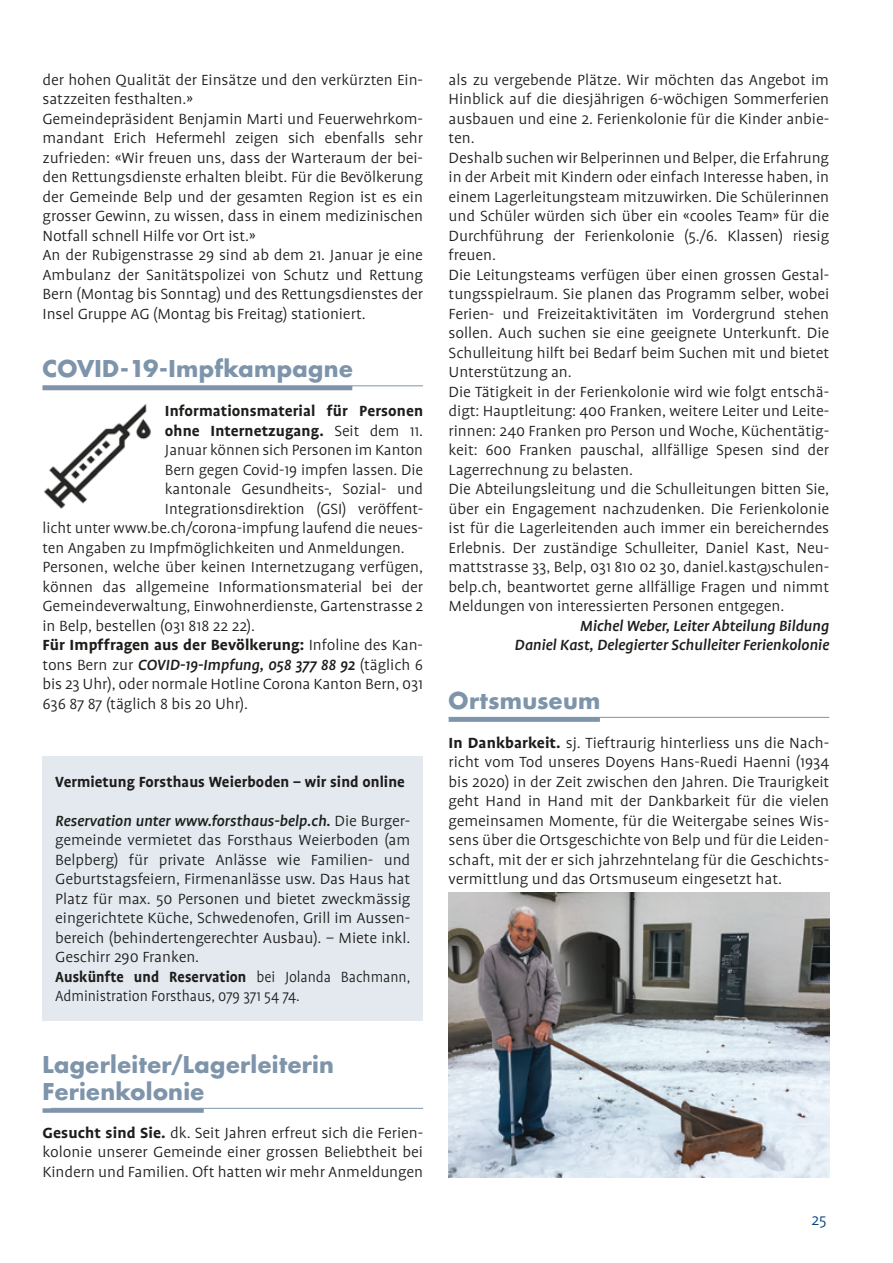
<style>
.page{position:relative;width:893px;height:1263px;background:#fff}
.page>*{position:absolute;margin:0;border:0;box-sizing:border-box;transform-origin:0 0}
.t1{font:700 22.5px/26.7px "Futura";letter-spacing:.015em;color:#7d94ab}
.t2{font:300 16.8px/19.5px "Profile";letter-spacing:-.005em;color:#1d1d1b;scale:1.05 1}
.t3{font:300 16.8px "Profile";letter-spacing:-.005em;color:#1d1d1b}
.t4{font:italic 500 16.8px/19.5px "Profile";letter-spacing:-.01em;color:#1d1d1b;text-align:right;scale:1.05 1}
.t5{font:700 16.8px "Profile";letter-spacing:.005em;color:#1d1d1b}
.t6{font:700 16.8px "Profile";letter-spacing:.005em;color:#1d1d1b;scale:1.05 1}
.t7{font:300 16.8px "Profile";color:#003f7d;scale:1.05 1}
.s1{font-weight:300}
.s2{font-weight:300;font-style:normal}
.s3{font-weight:500;font-style:italic}
.s4{font-weight:700}
</style>
<div class="page">
<hr style="left:43px;top:386px;width:309px;height:4px;background:#7d94ab">
<hr style="left:43px;top:386px;width:380px;height:1px;background:#7d94ab">
<div style="left:43px;top:1108px;width:161px;height:5px;background:#7d94ab"></div>
<hr style="left:51px;top:1108px;width:372px;height:1px;background:#7d94ab">
<img style="left:44px;top:404px;width:107px;height:105px">
<div style="left:449px;top:717px;width:151px;height:5px;background:#7d94ab"></div>
<hr style="left:449px;top:717px;width:380px;height:1px;background:#7d94ab">
<img style="left:449px;top:893px;width:380px;height:285px">
<div style="left:43px;top:756px;width:380px;height:265px;background:#e4e9f0"></div>
<p class="t2" style="left:43px;top:70px;width:364px">der hohen Qualität der Einsätze und den verkürzten Ein&shy;satzzeiten festhalten.»<br>Gemeindepräsident Benjamin Marti und Feuerwehrkom&shy;mandant Erich Hefermehl zeigen sich ebenfalls sehr zufrieden: «Wir freuen uns, dass der Warteraum der bei&shy;den Rettungsdienste erhalten bleibt. Für die Bevölkerung der Gemeinde Belp und der gesamten Region ist es ein grosser Gewinn, zu wissen, dass in einem medizinischen Notfall schnell Hilfe vor Ort ist.»<br>An der Rubigenstrasse 29 sind ab dem 21. Januar je eine Ambulanz der Sanitätspolizei von Schutz und Rettung Bern (Montag bis Sonntag) und des Rettungsdienstes der Insel Gruppe AG (Montag bis Freitag) stationiert.</p>
<h1 class="t1" style="left:43px;top:355px;width:312px">COVID-19-Impfkampagne</h1>
<p class="t5" style="left:165px;top:402px;width:260px">Informationsmaterial für Personen</p>
<p class="t5" style="left:165px;top:421px;width:260px">ohne Internetzugang. <span class="s1">Seit dem 11.</span></p>
<p class="t3" style="left:165px;top:441px;width:260px">Januar können sich Personen im Kanton</p>
<p class="t3" style="left:165px;top:461px;width:260px">Bern gegen Covid-19 impfen lassen. Die</p>
<p class="t3" style="left:165px;top:480px;width:260px">kantonale Gesundheits-, Sozial- und</p>
<p class="t3" style="left:165px;top:500px;width:260px">Integrationsdirektion (GSI) veröffent-</p>
<p class="t3" style="left:43px;top:519px;width:382px">licht unter www.be.ch/corona-impfung laufend die neues-</p>
<p class="t3" style="left:43px;top:539px;width:364px">ten Angaben zu Impfmöglichkeiten und Anmeldungen.</p>
<p class="t2" style="left:43px;top:557px;width:364px">Personen, welche über keinen Internetzugang verfügen,</p>
<p class="t2" style="left:43px;top:577px;width:364px">können das allgemeine Informationsmaterial bei der</p>
<p class="t2" style="left:43px;top:596px;width:364px">Gemeindeverwaltung, Einwohnerdienste, Gartenstrasse 2</p>
<p class="t2" style="left:43px;top:616px;width:204px">in Belp, bestellen (031 818 22 22).</p>
<p class="t6" style="left:43px;top:636px;width:364px">Für Impffragen aus der Bevölkerung: <span class="s1">Infoline des Kan-</span></p>
<p class="t4" style="left:43px;top:655px;width:364px"><span class="s2">tons Bern zur</span> COVID-19-Impfung, 058 377 88 92 <span class="s2">(täglich 6</span></p>
<p class="t2" style="left:43px;top:674px;width:364px">bis 23 Uhr), oder normale Hotline Corona Kanton Bern, 031</p>
<p class="t2" style="left:43px;top:694px;width:197px">636 87 87 (täglich 8 bis 20 Uhr).</p>
<p class="t5" style="left:55px;top:772px;width:351px">Vermietung Forsthaus Weierboden – wir sind online</p>
<p class="t2" style="left:55px;top:811px;width:340px"><span class="s3">Reservation unter www.forsthaus-belp.ch.</span> Die Burger&shy;gemeinde vermietet das Forsthaus Weierboden (am Belpberg) für private Anlässe wie Familien- und Geburtstagsfeiern, Firmenanlässe usw. Das Haus hat Platz für max. 50 Personen und bietet zweckmässig eingerichtete Küche, Schwedenofen, Grill im Aussen&shy;bereich (behindertengerechter Ausbau). – Miete inkl.<br>Geschirr 290 Franken.<br><span class="s4">Auskünfte und Reservation</span> bei Jolanda Bachmann, Administration Forsthaus, 079 371 54 74.</p>
<h1 class="t1" style="left:43px;top:1050px;width:293px">Lagerleiter/Lagerleiterin<br>Ferienkolonie</h1>
<p class="t2" style="left:43px;top:1123px;width:364px;text-align:justify"><span class="s4">Gesucht sind Sie.</span> dk. Seit Jahren erfreut sich die Ferien&shy;kolonie unserer Gemeinde einer grossen Beliebtheit bei Kindern und Familien. Oft hatten wir mehr Anmeldungen</p>
<p class="t2" style="left:449px;top:70px;width:364px">als zu vergebende Plätze. Wir möchten das Angebot im Hinblick auf die diesjährigen 6-wöchigen Sommerferien ausbauen und eine 2. Ferienkolonie für die Kinder anbie&shy;ten.<br>Deshalb suchen wir Belperinnen und Belper, die Erfahrung in der Arbeit mit Kindern oder einfach Interesse haben, in einem Lagerleitungsteam mitzuwirken. Die Schülerinnen und Schüler würden sich über ein «cooles Team» für die Durchführung der Ferienkolonie (5./6. Klassen) riesig freuen.<br>Die Leitungsteams verfügen über einen grossen Gestal&shy;tungsspielraum. Sie planen das Programm selber, wobei Ferien- und Freizeitaktivitäten im Vordergrund stehen sollen. Auch suchen sie eine geeignete Unterkunft. Die Schulleitung hilft bei Bedarf beim Suchen mit und bietet Unterstützung an.<br>Die Tätigkeit in der Ferienkolonie wird wie folgt entschä&shy;digt: Hauptleitung: 400 Franken, weitere Leiter und Leite&shy;rinnen: 240 Franken pro Person und Woche, Küchentätig&shy;keit: 600 Franken pauschal, allfällige Spesen sind der Lagerrechnung zu belasten.<br>Die Abteilungsleitung und die Schulleitungen bitten Sie, über ein Engagement nachzudenken. Die Ferienkolonie ist für die Lagerleitenden auch immer ein bereicherndes Erlebnis. Der zuständige Schulleiter, Daniel Kast, Neu&shy;mattstrasse 33, Belp, 031 810 02 30, daniel.kast@schulen&shy;belp.ch, beantwortet gerne allfällige Fragen und nimmt Meldungen von interessierten Personen entgegen.</p>
<p class="t4" style="left:515px;top:616px;width:301px">Michel Weber, Leiter Abteilung Bildung<br>Daniel Kast, Delegierter Schulleiter Ferienkolonie</p>
<h1 class="t1" style="left:449px;top:686px;width:153px">Ortsmuseum</h1>
<p class="t2" style="left:449px;top:733px;width:364px;text-align:justify"><span class="s4">In Dankbarkeit.</span> sj. Tieftraurig hinterliess uns die Nach&shy;richt vom Tod unseres Doyens Hans-Ruedi Haenni (1934 bis 2020) in der Zeit zwischen den Jahren. Die Traurigkeit geht Hand in Hand mit der Dankbarkeit für die vielen gemeinsamen Momente, für die Weitergabe seines Wis&shy;sens über die Ortsgeschichte von Belp und für die Leiden&shy;schaft, mit der er sich jahrzehntelang für die Geschichts&shy;vermittlung und das Ortsmuseum eingesetzt hat.</p>
<p class="t7" style="left:811px;top:1211px;width:16px">25</p>
</div>
